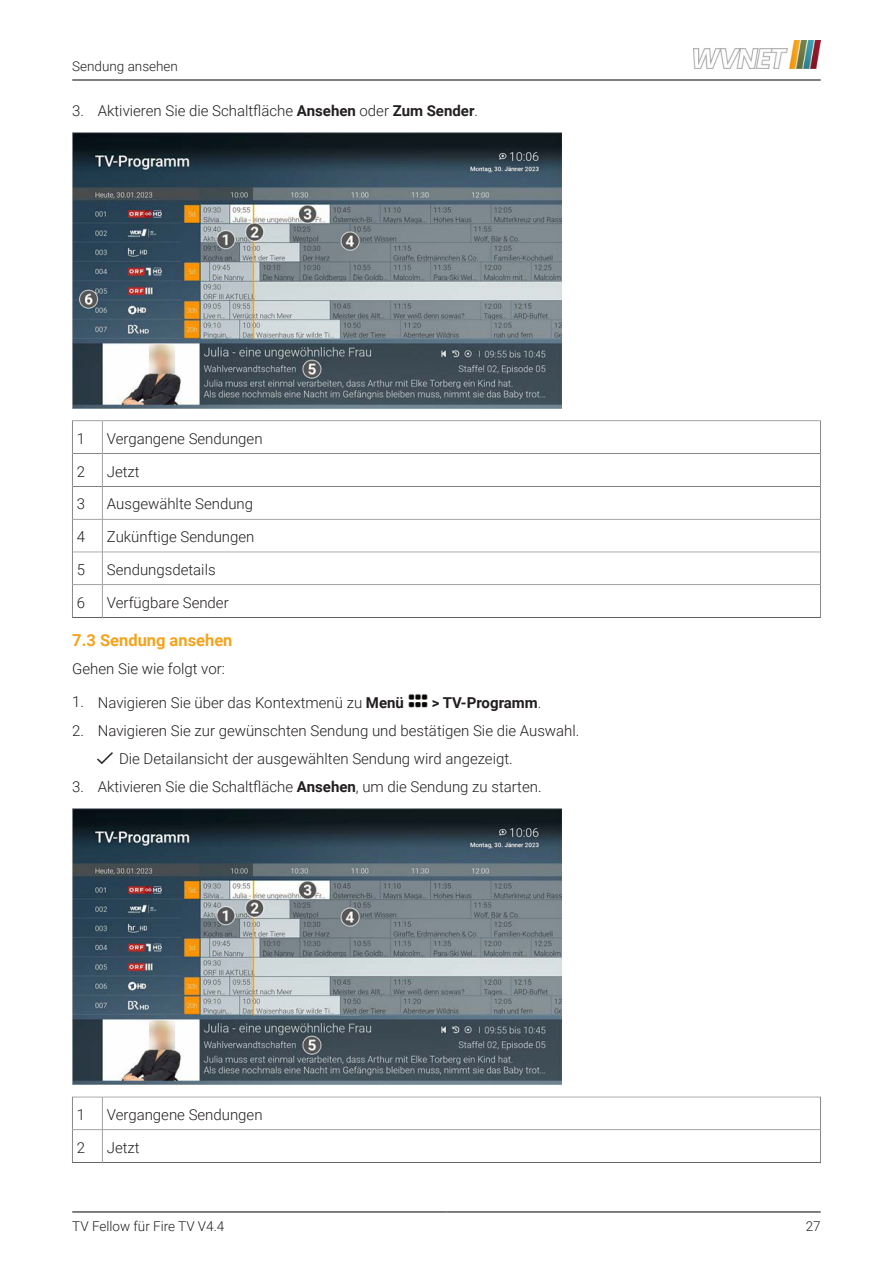
<style>
.page{position:relative;width:893px;height:1263px;background:#fff}
.page>*{position:absolute;margin:0;border:0;box-sizing:border-box;transform-origin:0 0}
.t1{font:700 16.5px "Roboto";color:#f6a31c}
.t2{font:300 15px/28px "Roboto";color:#231f20}
.t3{font:700 15px "Roboto";color:#231f20}
.t4{font:300 13.5px "Roboto";color:#231f20}
.s1{font-weight:700}
.s2{font-weight:300}
</style>
<div class="page">
<hr style="left:72px;top:80px;width:621px;height:1px;background:#000">
<hr style="left:693px;top:80px;width:128px;height:1px;background:#000">
<img style="left:693px;top:41px;width:128px;height:28px">
<img style="left:72px;top:132px;width:490px;height:276px">
<svg style="left:72px;top:420px;width:749px;height:198px"></svg>
<hr style="left:102px;top:585px;width:1px;height:32px;background:#231f20">
<img style="left:408px;top:694px;width:20px;height:14px">
<img style="left:98px;top:753px;width:14px;height:11px">
<img style="left:72px;top:808px;width:490px;height:276px">
<svg style="left:72px;top:1097px;width:749px;height:66px"></svg>
<hr style="left:102px;top:1130px;width:1px;height:32px;background:#231f20">
<hr style="left:72px;top:1211px;width:374px;height:1px;background:#000">
<hr style="left:446px;top:1211px;width:375px;height:1px;background:#000">
<p class="t4" style="left:72px;top:61px;width:107px">Sendung ansehen</p>
<p class="t2" style="left:72px;top:98px;width:407px">3. Aktivieren Sie die Schaltfläche <span class="s1">Ansehen</span> oder <span class="s1">Zum Sender</span>.</p>
<p class="t2" style="left:77px;top:426px;width:10px">1</p>
<p class="t2" style="left:107px;top:426px;width:157px">Vergangene Sendungen</p>
<p class="t2" style="left:77px;top:459px;width:10px">2</p>
<p class="t2" style="left:107px;top:459px;width:34px">Jetzt</p>
<p class="t2" style="left:77px;top:491px;width:10px">3</p>
<p class="t2" style="left:107px;top:491px;width:148px">Ausgewählte Sendung</p>
<p class="t2" style="left:77px;top:524px;width:10px">4</p>
<p class="t2" style="left:107px;top:524px;width:149px">Zukünftige Sendungen</p>
<p class="t2" style="left:77px;top:557px;width:10px">5</p>
<p class="t2" style="left:107px;top:557px;width:110px">Sendungsdetails</p>
<p class="t2" style="left:77px;top:590px;width:10px">6</p>
<p class="t2" style="left:107px;top:590px;width:123px">Verfügbare Sender</p>
<p class="t1" style="left:72px;top:634px;width:162px">7.3 Sendung ansehen</p>
<p class="t2" style="left:72px;top:656px;width:154px">Gehen Sie wie folgt vor:</p>
<p class="t2" style="left:72px;top:690px;width:333px">1. Navigieren Sie über das Kontextmenü zu <span class="s1">Menü</span></p>
<p class="t3" style="left:432px;top:696px;width:111px">&gt; TV-Programm<span class="s2">.</span></p>
<p class="t2" style="left:119px;top:718px;width:462px;text-indent:-47px">2. Navigieren Sie zur gewünschten Sendung und bestätigen Sie die Auswahl.<br>Die Detailansicht der ausgewählten Sendung wird angezeigt.</p>
<p class="t2" style="left:72px;top:774px;width:471px">3. Aktivieren Sie die Schaltfläche <span class="s1">Ansehen</span>, um die Sendung zu starten.</p>
<p class="t2" style="left:77px;top:1102px;width:10px">1</p>
<p class="t2" style="left:107px;top:1102px;width:157px">Vergangene Sendungen</p>
<p class="t2" style="left:77px;top:1135px;width:10px">2</p>
<p class="t2" style="left:107px;top:1135px;width:34px">Jetzt</p>
<p class="t4" style="left:72px;top:1221px;width:154px">TV Fellow für Fire TV V4.4</p>
<p class="t4" style="left:806px;top:1221px;width:16px">27</p>
</div>
